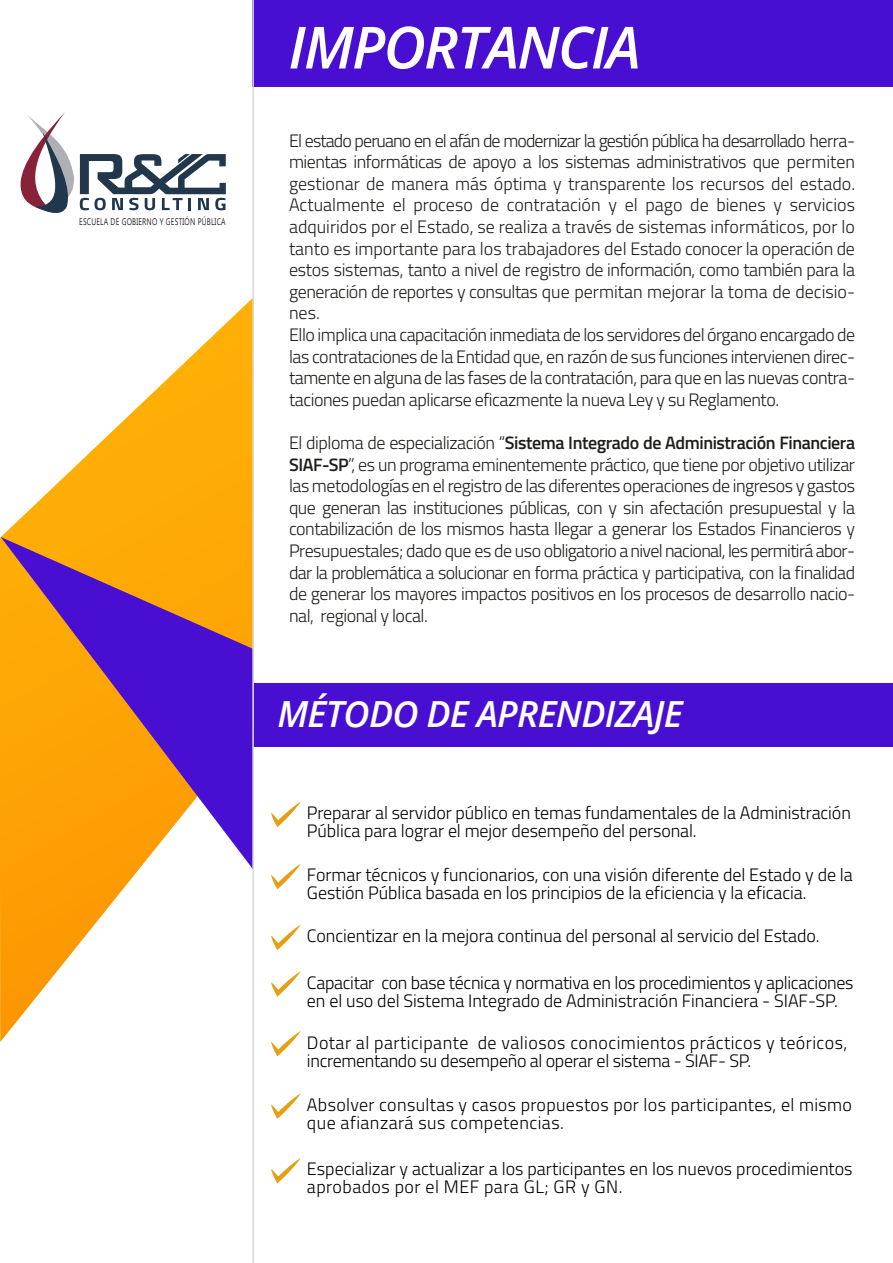
<style>
.page{position:relative;width:893px;height:1263px;background:#fff}
.page>*{position:absolute;margin:0;border:0;box-sizing:border-box;transform-origin:0 0}
.t1{font:italic 600 58.2px "Open Sans";letter-spacing:-.03em;color:#fff}
.t2{font:italic 600 36px "Open Sans";letter-spacing:-.02em;color:#fff}
.t3{font:300 18px/21.6px "Titillium Web";letter-spacing:-.025em;color:#1d1d1b}
.t4{font:300 18px/18px "Titillium Web";letter-spacing:-.005em;color:#000}
.t5{font:300 18px/18px "Titillium Web";letter-spacing:.02em;color:#000}
.t6{font:9.6px "Ebrima";letter-spacing:.03em;color:#2b2425;scale:.74 1}
.s1{font-weight:600}
</style>
<div class="page">
<div style="left:252px;top:0;width:641px;height:86px;background:#480fd3"></div>
<svg style="left:20px;top:112px;width:206px;height:101px"></svg>
<div style="left:252px;top:683px;width:640px;height:63px;background:#480fd3"></div>
<svg style="left:271px;top:801px;width:30px;height:26px"></svg>
<svg style="left:271px;top:864px;width:30px;height:25px"></svg>
<svg style="left:271px;top:924px;width:30px;height:26px"></svg>
<svg style="left:271px;top:971px;width:30px;height:26px"></svg>
<svg style="left:271px;top:1031px;width:30px;height:25px"></svg>
<svg style="left:271px;top:1093px;width:30px;height:26px"></svg>
<svg style="left:271px;top:1158px;width:30px;height:25px"></svg>
<svg style="left:0;top:298px;width:252px;height:744px"></svg>
<svg style="left:1px;top:537px;width:251px;height:332px;background:#c17755"></svg>
<hr style="left:252px;top:0;width:2px;height:1263px;background:#dadada">
<p class="t6" style="left:79px;top:215px;width:200px">ESCUELA DE GOBIERNO Y GESTIÓN PÚBLICA</p>
<h1 class="t1" style="left:288px;top:7px;width:354px">IMPORTANCIA</h1>
<p class="t3" style="left:289px;top:129px;width:568px">El estado peruano en el afán de modernizar la gestión pública ha desarrollado herra&shy;mientas informáticas de apoyo a los sistemas administrativos que permiten gestionar de manera más óptima y transparente los recursos del estado.<br>Actualmente el proceso de contratación y el pago de bienes y servicios adquiridos por el Estado, se realiza a través de sistemas informáticos, por lo tanto es importante para los trabajadores del Estado conocer la operación de estos sistemas, tanto a nivel de registro de información, como también para la generación de reportes y consultas que permitan mejorar la toma de decisio&shy;nes.<br>Ello implica una capacitación inmediata de los servidores del órgano encargado de las contrataciones de la Entidad que, en razón de sus funciones intervienen direc&shy;tamente en alguna de las fases de la contratación, para que en las nuevas contra&shy;taciones puedan aplicarse eficazmente la nueva Ley y su Reglamento.</p>
<p class="t3" style="left:289px;top:431px;width:568px;text-align:justify">El diploma de especialización “<span class="s1">Sistema Integrado de Administración Financiera SIAF-SP</span>”, es un programa eminentemente práctico, que tiene por objetivo utilizar las metodologías en el registro de las diferentes operaciones de ingresos y gastos que generan las instituciones públicas, con y sin afectación presupuestal y la contabilización de los mismos hasta llegar a generar los Estados Financieros y Presupuestales; dado que es de uso obligatorio a nivel nacional, les permitirá abor&shy;dar la problemática a solucionar en forma práctica y participativa, con la finalidad de generar los mayores impactos positivos en los procesos de desarrollo nacio&shy;nal, regional y local.</p>
<h2 class="t2" style="left:277px;top:689px;width:407px">MÉTODO DE APRENDIZAJE</h2>
<p class="t4" style="left:307px;top:803px;width:545px">Preparar al servidor público en temas fundamentales de la Administración<br>Pública para lograr el mejor desempeño del personal.</p>
<p class="t4" style="left:307px;top:865px;width:547px">Formar técnicos y funcionarios, con una visión diferente del Estado y de la<br>Gestión Pública basada en los principios de la eficiencia y la eficacia.</p>
<p class="t4" style="left:307px;top:926px;width:514px">Concientizar en la mejora continua del personal al servicio del Estado.</p>
<p class="t4" style="left:307px;top:972px;width:548px">Capacitar con base técnica y normativa en los procedimientos y aplicaciones en el uso del Sistema Integrado de Administración Financiera - SIAF-SP.</p>
<p class="t5" style="left:307px;top:1032px;width:542px">Dotar al participante de valiosos conocimientos prácticos y teóricos, incrementando su desempeño al operar el sistema - SIAF- SP.</p>
<p class="t5" style="left:307px;top:1095px;width:546px">Absolver consultas y casos propuestos por los participantes, el mismo que afianzará sus competencias.</p>
<p class="t4" style="left:307px;top:1159px;width:547px">Especializar y actualizar a los participantes en los nuevos procedimientos aprobados por el MEF para GL; GR y GN.</p>
</div>
